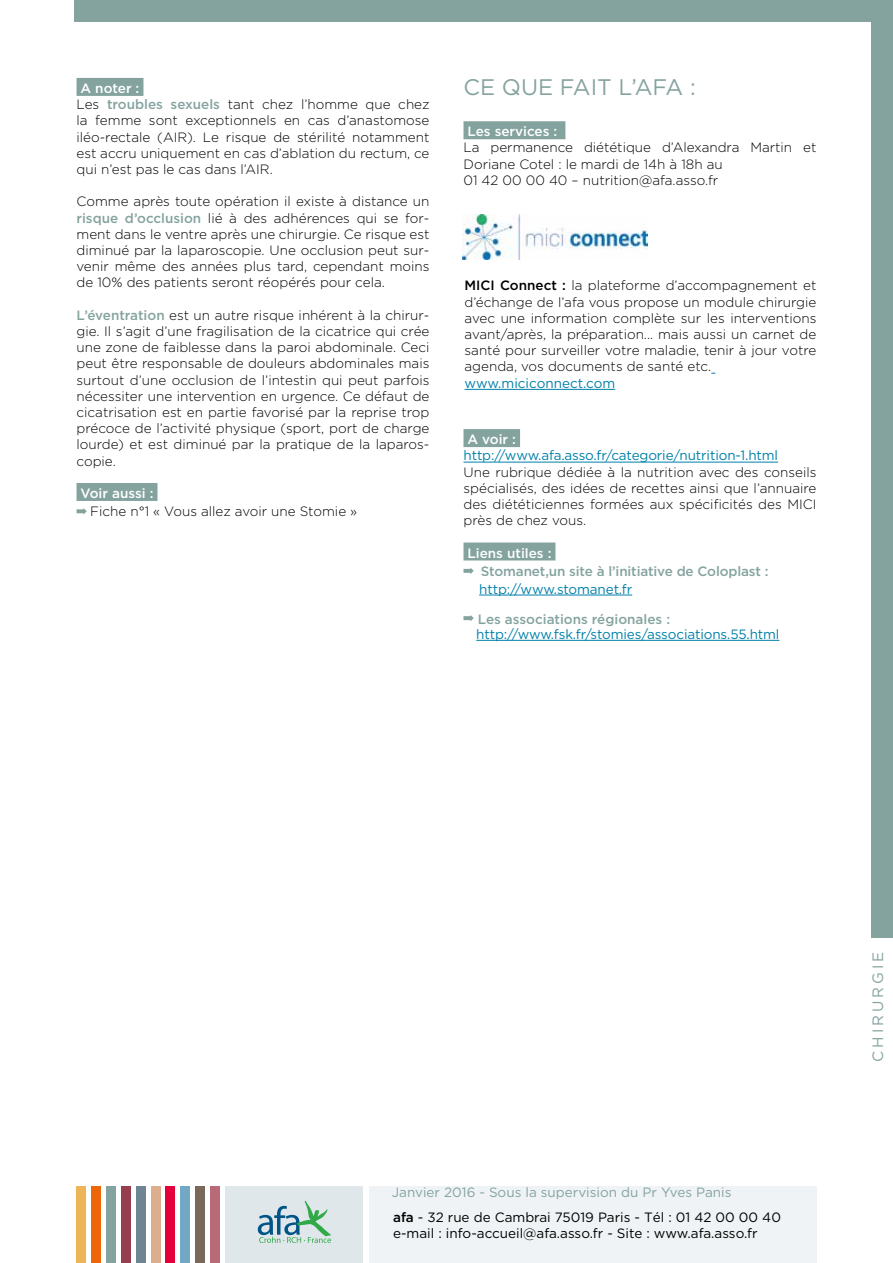
<style>
.page{position:relative;width:893px;height:1263px;background:#fff}
.page>*{position:absolute;margin:0;border:0;box-sizing:border-box;transform-origin:0 0}
.t1{font:22.5px "Gotham";color:#84a39f}
.t2{font:15px "Gotham";letter-spacing:.2em;color:#84a39f}
.t3{font:300 13.5px/16.2px "Gotham";color:#000;text-align:justify}
.t4{font:13.5px "Gotham";letter-spacing:-.01em;color:#0080aa}
.t5{font:13.5px/16.2px "Gotham";color:#000}
.t6{font:500 13.5px "Gotham";letter-spacing:-.01em;color:#84a39f}
.t7{font:13.5px "Gotham";color:#84a39f}
.t8{font:500 13.5px "Gotham";color:#fff}
.s1{font-weight:500;color:#fff}
.s2{font-weight:500;color:#84a39f}
.s3{font-weight:500}
</style>
<div class="page">
<div style="left:77px;top:78px;width:66px;height:18px;background:#84a39f"></div>
<div style="left:77px;top:483px;width:81px;height:18px;background:#84a39f"></div>
<svg style="left:77px;top:508px;width:10px;height:6px"></svg>
<div style="left:872px;top:0;width:21px;height:938px;background:#84a39f"></div>
<div style="left:74px;top:0;width:819px;height:21px;background:#84a39f"></div>
<div style="left:225px;top:1186px;width:138px;height:77px;background:#e0e7eb"></div>
<div style="left:369px;top:1186px;width:447px;height:77px;background:#eff3f5"></div>
<div style="left:77px;top:1186px;width:9px;height:77px;background:#edb559"></div>
<div style="left:151px;top:1186px;width:9px;height:77px;background:#ddae8d"></div>
<div style="left:91px;top:1186px;width:10px;height:77px;background:#ec6608"></div>
<div style="left:106px;top:1186px;width:10px;height:77px;background:#84a39f"></div>
<div style="left:166px;top:1186px;width:9px;height:77px;background:#e4003a"></div>
<div style="left:180px;top:1186px;width:10px;height:77px;background:#73a7c6"></div>
<div style="left:121px;top:1186px;width:10px;height:77px;background:#963e4d"></div>
<div style="left:195px;top:1186px;width:10px;height:77px;background:#796859"></div>
<div style="left:136px;top:1186px;width:10px;height:77px;background:#6e8694"></div>
<div style="left:210px;top:1186px;width:10px;height:77px;background:#b96977"></div>
<div style="left:463px;top:121px;width:102px;height:18px;background:#84a39f"></div>
<div style="left:463px;top:429px;width:57px;height:18px;background:#84a39f"></div>
<hr style="left:463px;top:462px;width:315px;height:1px;background:#0080aa">
<div style="left:463px;top:542px;width:92px;height:18px;background:#84a39f"></div>
<hr style="left:479px;top:595px;width:153px;height:1px;background:#0080aa">
<hr style="left:476px;top:640px;width:303px;height:1px;background:#0080aa">
<svg style="left:463px;top:568px;width:11px;height:6px"></svg>
<svg style="left:463px;top:615px;width:11px;height:6px"></svg>
<hr style="left:465px;top:389px;width:150px;height:1px;background:#0080aa">
<img style="left:462px;top:215px;width:186px;height:44px">
<svg style="left:258px;top:1200px;width:73px;height:43px"></svg>
<p class="t3" style="left:77px;top:80px;width:354px;text-align:left;text-indent:4px"><span class="s1">A noter :<br></span>Les <span class="s2">troubles sexuels</span> tant chez l’homme que chez la femme sont exceptionnels en cas d’anastomose iléo-rectale (AIR). Le risque de stérilité notamment est accru uniquement en cas d’ablation du rectum, ce qui n’est pas le cas dans l’AIR.</p>
<p class="t3" style="left:77px;top:193px;width:354px">Comme après toute opération il existe à distance un <span class="s2">risque d’occlusion</span> lié à des adhérences qui se for&shy;ment dans le ventre après une chirurgie. Ce risque est diminué par la laparoscopie. Une occlusion peut sur&shy;venir même des années plus tard, cependant moins de 10% des patients seront réopérés pour cela.</p>
<p class="t3" style="left:77px;top:306px;width:354px"><span class="s2">L’éventration</span> est un autre risque inhérent à la chirur&shy;gie. Il s’agit d’une fragilisation de la cicatrice qui crée une zone de faiblesse dans la paroi abdominale. Ceci peut être responsable de douleurs abdominales mais surtout d’une occlusion de l’intestin qui peut parfois nécessiter une intervention en urgence. Ce défaut de cicatrisation est en partie favorisé par la reprise trop précoce de l’activité physique (sport, port de charge lourde) et est diminué par la pratique de la laparos&shy;copie.</p>
<p class="t8" style="left:81px;top:484px;width:74px">Voir aussi :</p>
<p class="t3" style="left:90px;top:503px;width:268px">Fiche n°1 « Vous allez avoir une Stomie »</p>
<h1 class="t1" style="left:463px;top:75px;width:234px">CE QUE FAIT L’AFA :</h1>
<p class="t8" style="left:468px;top:123px;width:91px">Les services :</p>
<p class="t3" style="left:463px;top:139px;width:354px;text-align:left">La permanence diététique d’Alexandra Martin et<br>Doriane Cotel : le mardi de 14h à 18h au<br>01 42 00 00 40 – nutrition@afa.asso.fr</p>
<p class="t3" style="left:465px;top:277px;width:353px"><span class="s3">MICI Connect :</span> la plateforme d’accompagnement et d’échange de l’afa vous propose un module chirurgie avec une information complète sur les interventions avant/après, la préparation... mais aussi un carnet de santé pour surveiller votre maladie, tenir à jour votre agenda, vos documents de santé etc.</p>
<p class="t4" style="left:465px;top:375px;width:152px">www.miciconnect.com</p>
<p class="t8" style="left:468px;top:430px;width:50px">A voir :</p>
<p class="t4" style="left:463px;top:448px;width:316px">http://www.afa.asso.fr/categorie/nutrition-1.html</p>
<p class="t3" style="left:463px;top:463px;width:354px">Une rubrique dédiée à la nutrition avec des conseils spécialisés, des idées de recettes ainsi que l’annuaire des diététiciennes formées aux spécificités des MICI près de chez vous.</p>
<p class="t8" style="left:468px;top:544px;width:85px">Liens utiles :</p>
<p class="t6" style="left:481px;top:562px;width:289px">Stomanet,un site à l’initiative de Coloplast :</p>
<p class="t4" style="left:479px;top:581px;width:155px">http://www.stomanet.fr</p>
<p class="t6" style="left:478px;top:610px;width:194px">Les associations régionales :</p>
<p class="t4" style="left:476px;top:626px;width:305px">http://www.fsk.fr/stomies/associations.55.html</p>
<p class="t7" style="left:392px;top:1184px;width:341px">Janvier 2016 - Sous la supervision du Pr Yves Panis</p>
<p class="t5" style="left:393px;top:1209px;width:389px"><span class="s3">afa</span> - 32 rue de Cambrai 75019 Paris - Tél : 01 42 00 00 40 e-mail : info-accueil@afa.asso.fr - Site : www.afa.asso.fr</p>
<p class="t2" style="left:870px;top:1062px;width:112px;rotate:-90deg">CHIRURGIE</p>
</div>
